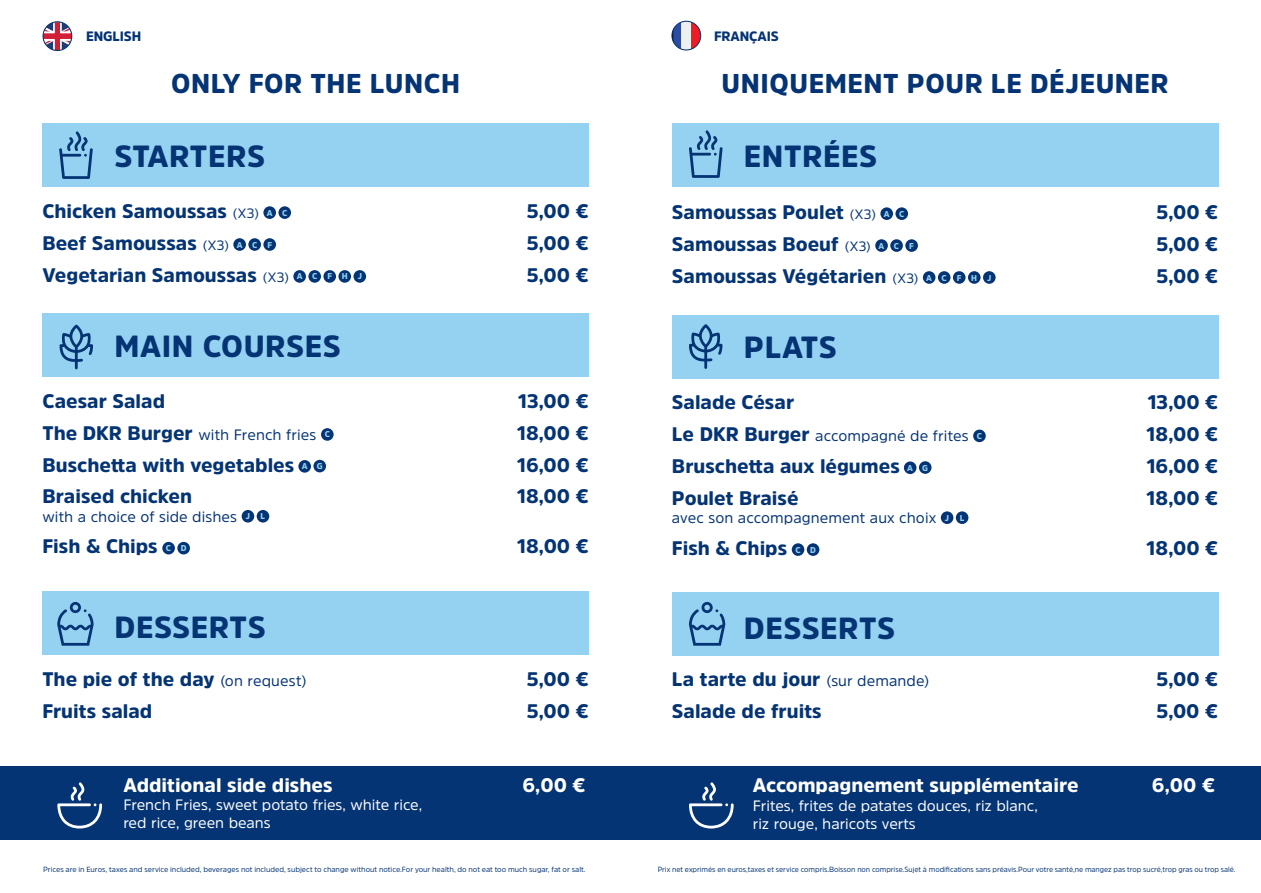
<style>
.page{position:relative;width:1261px;height:893px;background:#fff}
.page>*{position:absolute;margin:0;border:0;box-sizing:border-box;transform-origin:0 0}
.t1{font:900 30.3px "Amsi Pro";letter-spacing:.02em;color:#053474}
.t2{font:900 27px "Amsi Pro";letter-spacing:.02em;color:#053474}
.t3{font:900 19.5px "Amsi Pro";color:#053474}
.t4{font:900 19.5px "Amsi Pro";color:#fff}
.t5{font:15px/18px "Amsi Pro";color:#fff}
.t6{font:15px "Amsi Pro";letter-spacing:.005em;color:#053474}
.t7{font:900 13.5px "Amsi Pro";letter-spacing:-.01em;color:#053474}
.t8{font:900 8.4px "Amsi Pro";color:#95d2f2}
.t9{font:7.5px "Amsi Pro";letter-spacing:-.005em;color:#053474}
.s1{font-weight:400;font-size:13.5px}
.s2{font-size:8.4px;color:#95d2f2}
.s3{font-weight:900;font-size:19.5px}
.s4{font-weight:900;font-size:8.4px;color:#95d2f2}
.s5{font-weight:400;font-size:15px}
</style>
<div class="page">
<div style="left:672px;top:123px;width:546px;height:64px;background:#95d2f2"></div>
<div style="left:43px;top:123px;width:546px;height:64px;background:#95d2f2"></div>
<div style="left:672px;top:315px;width:546px;height:63px;background:#95d2f2"></div>
<div style="left:43px;top:313px;width:546px;height:64px;background:#95d2f2"></div>
<div style="left:672px;top:592px;width:546px;height:64px;background:#95d2f2"></div>
<div style="left:43px;top:591px;width:546px;height:64px;background:#95d2f2"></div>
<svg style="left:674px;top:23px;width:7px;height:26px"></svg>
<div style="left:681px;top:23px;width:10px;height:27px;background:#eef0ef"></div>
<svg style="left:691px;top:23px;width:9px;height:26px"></svg>
<svg style="left:673px;top:27px;width:1px;height:17px"></svg>
<div style="left:671px;top:21px;width:30px;height:30px;border:1px solid #053474;border-radius:50%"></div>
<div style="left:629px;top:767px;width:632px;height:73px;background:#053474"></div>
<div style="left:0;top:767px;width:644px;height:73px;background:#053474"></div>
<div style="left:880px;top:207px;width:13px;height:13px;background:#053474;border-radius:50%"></div>
<div style="left:895px;top:207px;width:13px;height:13px;background:#053474;border-radius:50%"></div>
<div style="left:875px;top:239px;width:13px;height:13px;background:#053474;border-radius:50%"></div>
<div style="left:890px;top:239px;width:13px;height:13px;background:#053474;border-radius:50%"></div>
<div style="left:905px;top:239px;width:13px;height:13px;background:#053474;border-radius:50%"></div>
<div style="left:923px;top:271px;width:12px;height:13px;background:#053474;border-radius:50%"></div>
<div style="left:938px;top:271px;width:12px;height:13px;background:#053474;border-radius:50%"></div>
<div style="left:953px;top:271px;width:12px;height:13px;background:#053474;border-radius:50%"></div>
<div style="left:968px;top:271px;width:12px;height:13px;background:#053474;border-radius:50%"></div>
<div style="left:983px;top:271px;width:12px;height:13px;background:#053474;border-radius:50%"></div>
<div style="left:263px;top:206px;width:13px;height:13px;background:#053474;border-radius:50%"></div>
<div style="left:278px;top:206px;width:13px;height:13px;background:#053474;border-radius:50%"></div>
<div style="left:233px;top:238px;width:13px;height:13px;background:#053474;border-radius:50%"></div>
<div style="left:248px;top:238px;width:13px;height:13px;background:#053474;border-radius:50%"></div>
<div style="left:263px;top:238px;width:13px;height:13px;background:#053474;border-radius:50%"></div>
<div style="left:293px;top:270px;width:13px;height:13px;background:#053474;border-radius:50%"></div>
<div style="left:308px;top:270px;width:13px;height:13px;background:#053474;border-radius:50%"></div>
<div style="left:323px;top:270px;width:13px;height:13px;background:#053474;border-radius:50%"></div>
<div style="left:338px;top:270px;width:13px;height:13px;background:#053474;border-radius:50%"></div>
<div style="left:353px;top:270px;width:13px;height:13px;background:#053474;border-radius:50%"></div>
<div style="left:973px;top:430px;width:13px;height:12px;background:#053474;border-radius:50%"></div>
<div style="left:904px;top:461px;width:12px;height:13px;background:#053474;border-radius:50%"></div>
<div style="left:919px;top:461px;width:12px;height:13px;background:#053474;border-radius:50%"></div>
<div style="left:941px;top:511px;width:12px;height:13px;background:#053474;border-radius:50%"></div>
<div style="left:956px;top:511px;width:12px;height:13px;background:#053474;border-radius:50%"></div>
<div style="left:792px;top:543px;width:12px;height:13px;background:#053474;border-radius:50%"></div>
<div style="left:807px;top:543px;width:12px;height:13px;background:#053474;border-radius:50%"></div>
<div style="left:321px;top:428px;width:13px;height:13px;background:#053474;border-radius:50%"></div>
<div style="left:298px;top:460px;width:13px;height:13px;background:#053474;border-radius:50%"></div>
<div style="left:313px;top:460px;width:13px;height:12px;background:#053474;border-radius:50%"></div>
<div style="left:242px;top:510px;width:12px;height:13px;background:#053474;border-radius:50%"></div>
<div style="left:257px;top:510px;width:12px;height:13px;background:#053474;border-radius:50%"></div>
<div style="left:162px;top:542px;width:13px;height:12px;background:#053474;border-radius:50%"></div>
<div style="left:177px;top:542px;width:13px;height:12px;background:#053474;border-radius:50%"></div>
<svg style="left:689px;top:602px;width:36px;height:44px"></svg>
<svg style="left:57px;top:602px;width:37px;height:44px"></svg>
<svg style="left:689px;top:324px;width:33px;height:45px"></svg>
<svg style="left:60px;top:324px;width:33px;height:45px"></svg>
<svg style="left:59px;top:131px;width:34px;height:48px"></svg>
<svg style="left:689px;top:130px;width:33px;height:48px"></svg>
<svg style="left:57px;top:782px;width:45px;height:46px"></svg>
<svg style="left:689px;top:782px;width:44px;height:46px"></svg>
<svg style="left:43px;top:22px;width:29px;height:28px"></svg>
<div style="left:43px;top:21px;width:29px;height:30px;border:1px solid #053474;border-radius:50%"></div>
<p class="t7" style="left:86px;top:27px;width:57px">ENGLISH</p>
<p class="t7" style="left:714px;top:27px;width:66px">FRANÇAIS</p>
<h2 class="t2" style="left:171px;top:64px;width:290px">ONLY FOR THE LUNCH</h2>
<h2 class="t2" style="left:721px;top:64px;width:448px">UNIQUEMENT POUR LE DÉJEUNER</h2>
<h1 class="t1" style="left:114px;top:135px;width:152px">STARTERS</h1>
<h1 class="t1" style="left:744px;top:135px;width:135px">ENTRÉES</h1>
<p class="t3" style="left:43px;top:197px;width:246px">Chicken Samoussas <span class="s1">(X3)</span> <span class="s2">A C</span></p>
<p class="t3" style="left:527px;top:198px;width:63px">5,00 €</p>
<p class="t3" style="left:43px;top:229px;width:231px">Beef Samoussas <span class="s1">(X3)</span> <span class="s2">A C F</span></p>
<p class="t3" style="left:527px;top:229px;width:63px">5,00 €</p>
<p class="t3" style="left:43px;top:261px;width:321px">Vegetarian Samoussas <span class="s1">(X3)</span> <span class="s2">A C F H J</span></p>
<p class="t3" style="left:527px;top:261px;width:63px">5,00 €</p>
<p class="t3" style="left:672px;top:199px;width:234px">Samoussas Poulet <span class="s1">(X3)</span> <span class="s2">A C</span></p>
<p class="t3" style="left:1156px;top:199px;width:63px">5,00 €</p>
<p class="t3" style="left:672px;top:230px;width:243px">Samoussas Boeuf <span class="s1">(X3)</span> <span class="s2">A C F</span></p>
<p class="t3" style="left:1156px;top:230px;width:63px">5,00 €</p>
<p class="t3" style="left:672px;top:262px;width:321px">Samoussas Végétarien <span class="s1">(X3)</span> <span class="s2">A C F H J</span></p>
<p class="t3" style="left:1156px;top:262px;width:63px">5,00 €</p>
<h1 class="t1" style="left:114px;top:325px;width:228px">MAIN COURSES</h1>
<h1 class="t1" style="left:744px;top:326px;width:94px">PLATS</h1>
<p class="t3" style="left:43px;top:387px;width:124px">Caesar Salad</p>
<p class="t3" style="left:518px;top:387px;width:72px">13,00 €</p>
<p class="t6" style="left:43px;top:424px;width:289px"><span class="s3">The DKR Burger</span> with French fries <span class="s4">C</span></p>
<p class="t3" style="left:517px;top:419px;width:73px">18,00 €</p>
<p class="t3" style="left:43px;top:451px;width:253px">Buschetta with vegetables</p>
<p class="t8" style="left:302px;top:460px;width:22px">A G</p>
<p class="t3" style="left:517px;top:451px;width:73px">16,00 €</p>
<p class="t3" style="left:43px;top:483px;width:151px">Braised chicken</p>
<p class="t3" style="left:517px;top:483px;width:73px">18,00 €</p>
<p class="t6" style="left:43px;top:506px;width:209px">with a choice of side dishes <span class="s4">J</span></p>
<p class="t8" style="left:261px;top:511px;width:6px">L</p>
<p class="t3" style="left:43px;top:533px;width:117px">Fish &amp; Chips</p>
<p class="t8" style="left:166px;top:542px;width:22px">C D</p>
<p class="t3" style="left:517px;top:533px;width:73px">18,00 €</p>
<p class="t3" style="left:672px;top:389px;width:124px">Salade César</p>
<p class="t3" style="left:1147px;top:389px;width:72px">13,00 €</p>
<p class="t6" style="left:672px;top:425px;width:312px"><span class="s3">Le DKR Burger</span> accompagné de frites <span class="s4">C</span></p>
<p class="t3" style="left:1146px;top:421px;width:73px">18,00 €</p>
<p class="t3" style="left:672px;top:453px;width:229px">Bruschetta aux légumes</p>
<p class="t8" style="left:907px;top:462px;width:22px">A G</p>
<p class="t3" style="left:1146px;top:453px;width:73px">16,00 €</p>
<p class="t3" style="left:672px;top:485px;width:128px">Poulet Braisé</p>
<p class="t3" style="left:1146px;top:485px;width:73px">18,00 €</p>
<p class="t6" style="left:672px;top:507px;width:279px">avec son accompagnement aux choix <span class="s4">J</span></p>
<p class="t8" style="left:960px;top:512px;width:6px">L</p>
<p class="t3" style="left:672px;top:534px;width:117px">Fish &amp; Chips</p>
<p class="t8" style="left:795px;top:544px;width:22px">C D</p>
<p class="t3" style="left:1146px;top:534px;width:73px">18,00 €</p>
<h1 class="t1" style="left:114px;top:606px;width:153px">DESSERTS</h1>
<h1 class="t1" style="left:744px;top:607px;width:153px">DESSERTS</h1>
<p class="t3" style="left:43px;top:665px;width:266px">The pie of the day <span class="s5">(on request)</span></p>
<p class="t3" style="left:527px;top:665px;width:63px">5,00 €</p>
<p class="t3" style="left:43px;top:697px;width:111px">Fruits salad</p>
<p class="t3" style="left:527px;top:697px;width:63px">5,00 €</p>
<p class="t3" style="left:672px;top:666px;width:259px">La tarte du jour <span class="s5">(sur demande)</span></p>
<p class="t3" style="left:1156px;top:666px;width:63px">5,00 €</p>
<p class="t3" style="left:672px;top:698px;width:151px">Salade de fruits</p>
<p class="t3" style="left:1156px;top:698px;width:63px">5,00 €</p>
<p class="t4" style="left:123px;top:772px;width:211px">Additional side dishes</p>
<p class="t4" style="left:522px;top:772px;width:64px">6,00 €</p>
<p class="t5" style="left:123px;top:796px;width:300px">French Fries, sweet potato fries, white rice, red rice, green beans</p>
<p class="t9" style="left:43px;top:864px;width:544px">Prices are in Euros, taxes and service included, beverages not included, subject to change without notice.For your health, do not eat too much sugar, fat or salt.</p>
<p class="t9" style="left:658px;top:864px;width:579px">Prix net exprimés en euros,taxes et service compris.Boisson non comprise.Sujet à modifications sans préavis.Pour votre santé,ne mangez pas trop sucré,trop gras ou trop salé.</p>
<p class="t4" style="left:753px;top:772px;width:327px">Accompagnement supplémentaire</p>
<p class="t4" style="left:1152px;top:772px;width:64px">6,00 €</p>
<p class="t5" style="left:753px;top:796px;width:286px">Frites, frites de patates douces, riz blanc, riz rouge, haricots verts</p>
</div>
